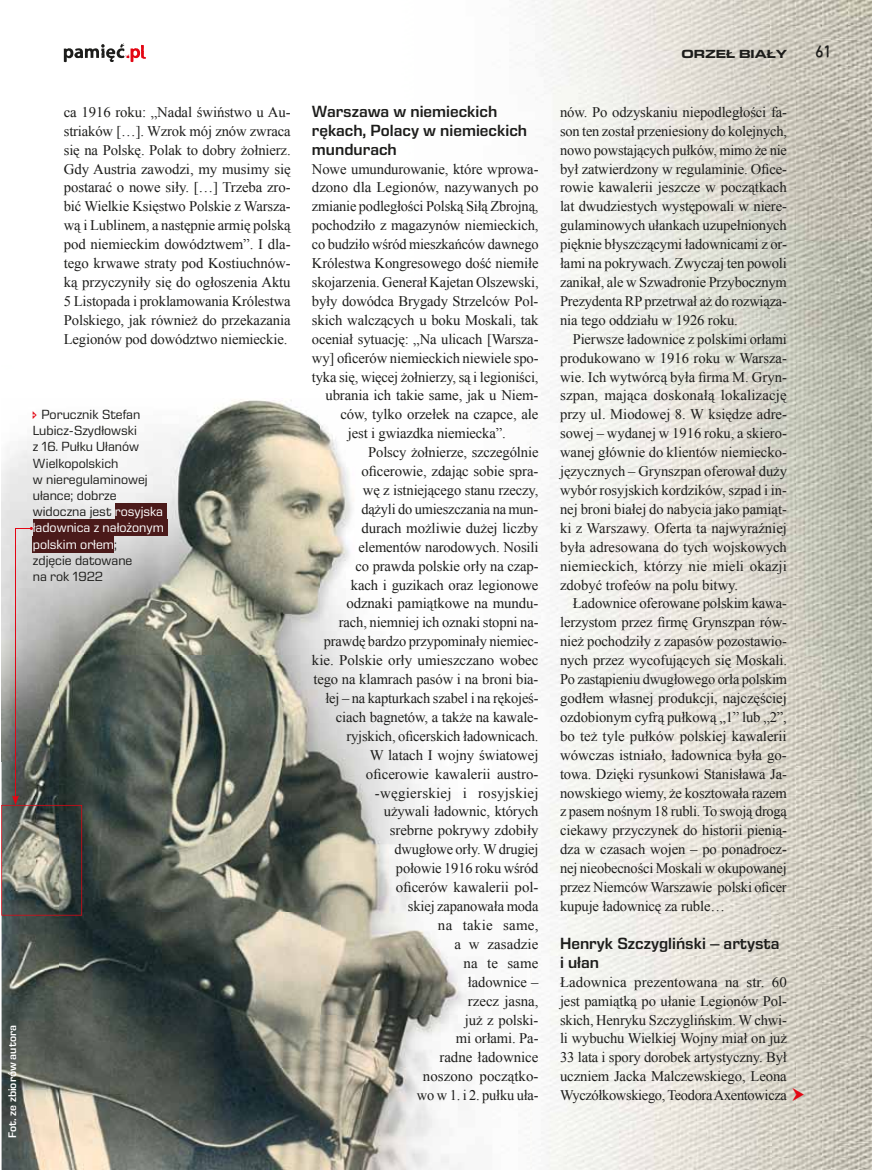
<style>
.page{position:relative;width:872px;height:1170px;background:#fff}
.page>*{position:absolute;margin:0;border:0;box-sizing:border-box;transform-origin:0 0}
.t1{font:600 16.5px/18.9px "Eurostile Next LT Pro";color:#1d1d1b}
.t2{font:14.7px/18.9px "Times New Roman";letter-spacing:-.01em;color:#1d1d1b;text-align:justify}
.t3{font:14.7px "Times New Roman";letter-spacing:.02em;color:#1d1d1b}
.t4{font:14.7px "Times New Roman";letter-spacing:.015em;color:#1d1d1b}
.t5{font:13.5px/16.2px "Eurostile Next LT Pro";color:#1d1d1b}
.t6{font:700 expanded 12px "Eurostile Next LT Pro";color:#1d1d1b}
.t7{font:12px "Copystruct Normal";color:#1d1d1b}
.t8{font:600 11.25px "Eurostile Next LT Pro";color:#fff}
.s1{color:#fff}
</style>
<div class="page">
<img style="left:532px;top:0;width:238px;height:371px">
<img style="left:770px;top:0;width:102px;height:1169px">
<img style="left:532px;top:371px;width:239px;height:585px">
<img style="left:531px;top:956px;width:240px;height:213px">
<img style="left:1px;top:399px;width:530px;height:770px">
<img style="left:2px;top:399px;width:47px;height:362px">
<svg style="left:64px;top:43px;width:82px;height:19px"></svg>
<div style="left:115px;top:503px;width:51px;height:17px;background:#4b1a1a"></div>
<div style="left:33px;top:519px;width:134px;height:17px;background:#4b1a1a"></div>
<div style="left:33px;top:536px;width:81px;height:16px;background:#4b1a1a"></div>
<hr style="left:15px;top:528px;width:1px;height:269px;background:#e30613">
<svg style="left:1px;top:795px;width:81px;height:120px;background:#6c6c64"></svg>
<svg style="left:15px;top:527px;width:18px;height:3px"></svg>
<svg style="left:792px;top:1088px;width:12px;height:13px"></svg>
<svg style="left:33px;top:411px;width:4px;height:8px"></svg>
<p class="t8" style="left:6px;top:1138px;width:115px;rotate:-90deg">Fot. ze zbiorów autora</p>
<p class="t2" style="left:64px;top:102px;width:228px">ca 1916 roku: „Nadal świństwo u Au&shy;striaków […]. Wzrok mój znów zwraca się na Polskę. Polak to dobry żołnierz.<br>Gdy Austria zawodzi, my musimy się postarać o nowe siły. […] Trzeba zro&shy;bić Wielkie Księstwo Polskie z Warsza&shy;wą i Lublinem, a następnie armię polską pod niemieckim dowództwem”. I dla&shy;tego krwawe straty pod Kostiuchnów&shy;ką przyczyniły się do ogłoszenia Aktu 5 Listopada i proklamowania Królestwa Polskiego, jak również do przekazania Legionów pod dowództwo niemieckie.</p>
<p class="t1" style="left:312px;top:102px;width:217px">Warszawa w niemieckich rękach, Polacy w niemieckich mundurach</p>
<p class="t2" style="left:312px;top:159px;width:228px">Nowe umundurowanie, które wprowa-</p>
<p class="t2" style="left:312px;top:178px;width:228px">dzono dla Legionów, nazywanych po</p>
<p class="t2" style="left:312px;top:197px;width:228px">zmianie podległości Polską Siłą Zbrojną,</p>
<p class="t2" style="left:312px;top:216px;width:228px">pochodziło z magazynów niemieckich,</p>
<p class="t2" style="left:312px;top:234px;width:228px">co budziło wśród mieszkańców dawnego</p>
<p class="t2" style="left:312px;top:253px;width:228px">Królestwa Kongresowego dość niemiłe</p>
<p class="t2" style="left:312px;top:272px;width:228px">skojarzenia. Generał Kajetan Olszewski,</p>
<p class="t2" style="left:312px;top:291px;width:228px">były dowódca Brygady Strzelców Pol-</p>
<p class="t2" style="left:312px;top:310px;width:228px">skich walczących u boku Moskali, tak</p>
<p class="t2" style="left:312px;top:329px;width:228px">oceniał sytuację: „Na ulicach [Warsza-</p>
<p class="t2" style="left:312px;top:348px;width:228px">wy] oficerów niemieckich niewiele spo-</p>
<p class="t2" style="left:312px;top:367px;width:228px">tyka się, więcej żołnierzy, są i legioniści,</p>
<p class="t2" style="left:325px;top:386px;width:215px">ubrania ich takie same, jak u Niem-</p>
<p class="t2" style="left:340px;top:405px;width:199px">ców, tylko orzełek na czapce, ale</p>
<p class="t2" style="left:348px;top:423px;width:159px">jest i gwiazdka niemiecka”.</p>
<p class="t2" style="left:368px;top:442px;width:172px">Polscy żołnierze, szczególnie</p>
<p class="t2" style="left:361px;top:461px;width:178px">oficerowie, zdając sobie spra-</p>
<p class="t2" style="left:363px;top:480px;width:177px">wę z istniejącego stanu rzeczy,</p>
<p class="t2" style="left:361px;top:499px;width:178px">dążyli do umieszczania na mun-</p>
<p class="t2" style="left:361px;top:518px;width:178px">durach możliwie dużej liczby</p>
<p class="t2" style="left:358px;top:537px;width:182px">elementów narodowych. Nosili</p>
<p class="t2" style="left:355px;top:556px;width:185px">co prawda polskie orły na czap-</p>
<p class="t2" style="left:351px;top:575px;width:189px">kach i guzikach oraz legionowe</p>
<p class="t2" style="left:346px;top:594px;width:194px">odznaki pamiątkowe na mundu-</p>
<p class="t2" style="left:339px;top:612px;width:201px">rach, niemniej ich oznaki stopni na-</p>
<p class="t2" style="left:324px;top:631px;width:216px">prawdę bardzo przypominały niemiec-</p>
<p class="t2" style="left:312px;top:650px;width:228px">kie. Polskie orły umieszczano wobec</p>
<p class="t2" style="left:313px;top:669px;width:227px">tego na klamrach pasów i na broni bia-</p>
<p class="t2" style="left:325px;top:688px;width:214px">łej – na kapturkach szabel i na rękojeś-</p>
<p class="t2" style="left:336px;top:707px;width:204px">ciach bagnetów, a także na kawale-</p>
<p class="t2" style="left:346px;top:726px;width:193px">ryjskich, oficerskich ładownicach.</p>
<p class="t2" style="left:370px;top:745px;width:170px">W latach I wojny światowej</p>
<p class="t2" style="left:366px;top:764px;width:174px">oficerowie kawalerii austro-</p>
<p class="t3" style="left:375px;top:782px;width:165px">-węgierskiej i rosyjskiej</p>
<p class="t2" style="left:384px;top:801px;width:156px">używali ładownic, których</p>
<p class="t2" style="left:390px;top:820px;width:150px">srebrne pokrywy zdobiły</p>
<p class="t2" style="left:394px;top:839px;width:145px">dwugłowe orły. W drugiej</p>
<p class="t2" style="left:396px;top:858px;width:144px">połowie 1916 roku wśród</p>
<p class="t2" style="left:396px;top:877px;width:144px">oficerów kawalerii pol-</p>
<p class="t2" style="left:408px;top:896px;width:132px">skiej zapanowała moda</p>
<p class="t4" style="left:438px;top:915px;width:102px">na takie same,</p>
<p class="t2" style="left:454px;top:934px;width:85px">a w zasadzie</p>
<p class="t2" style="left:463px;top:953px;width:76px">na te same</p>
<p class="t2" style="left:468px;top:972px;width:72px">ładownice –</p>
<p class="t2" style="left:468px;top:990px;width:72px">rzecz jasna,</p>
<p class="t2" style="left:465px;top:1009px;width:75px">już z polski-</p>
<p class="t2" style="left:456px;top:1028px;width:84px">mi orłami. Pa-</p>
<p class="t2" style="left:439px;top:1047px;width:100px">radne ładownice</p>
<p class="t2" style="left:423px;top:1066px;width:117px">noszono początko-</p>
<p class="t2" style="left:417px;top:1085px;width:123px">wo w 1. i 2. pułku uła-</p>
<p class="t5" style="left:33px;top:406px;width:132px;text-indent:9px">Porucznik Stefan<br>Lubicz-Szydłowski<br>z 16. Pułku Ułanów<br>Wielkopolskich<br>w nieregulaminowej ułance; dobrze widoczna jest <span class="s1">rosyjska ładownica z nałożonym polskim orłem</span>;<br>zdjęcie datowane<br>na rok 1922</p>
<p class="t6" style="left:681px;top:47px;width:107px">ORZEŁ BIAŁY</p>
<p class="t7" style="left:816px;top:44px;width:15px">61</p>
<p class="t2" style="left:560px;top:102px;width:228px">nów. Po odzyskaniu niepodległości fa&shy;son ten został przeniesiony do kolejnych, nowo powstających pułków, mimo że nie był zatwierdzony w regulaminie. Ofice&shy;rowie kawalerii jeszcze w początkach lat dwudziestych występowali w niere&shy;gulaminowych ułankach uzupełnionych pięknie błyszczącymi ładownicami z or&shy;łami na pokrywach. Zwyczaj ten powoli zanikał, ale w Szwadronie Przybocznym Prezydenta RP przetrwał aż do rozwiąza&shy;nia tego oddziału w 1926 roku.</p>
<p class="t2" style="left:560px;top:329px;width:228px;text-indent:13px">Pierwsze ładownice z polskimi orłami produkowano w 1916 roku w Warsza&shy;wie. Ich wytwórcą była firma M. Gryn&shy;szpan, mająca doskonałą lokalizację przy ul. Miodowej 8. W księdze adre&shy;sowej – wydanej w 1916 roku, a skiero&shy;wanej głównie do klientów niemiecko&shy;języcznych – Grynszpan oferował duży wybór rosyjskich kordzików, szpad i in&shy;nej broni białej do nabycia jako pamiąt&shy;ki z Warszawy. Oferta ta najwyraźniej była adresowana do tych wojskowych niemieckich, którzy nie mieli okazji zdobyć trofeów na polu bitwy.</p>
<p class="t2" style="left:560px;top:593px;width:228px;text-indent:13px">Ładownice oferowane polskim kawa&shy;lerzystom przez firmę Grynszpan rów&shy;nież pochodziły z zapasów pozostawio&shy;nych przez wycofujących się Moskali.<br>Po zastąpieniu dwugłowego orła polskim godłem własnej produkcji, najczęściej ozdobionym cyfrą pułkową „1” lub „2”, bo też tyle pułków polskiej kawalerii wówczas istniało, ładownica była go&shy;towa. Dzięki rysunkowi Stanisława Ja&shy;nowskiego wiemy, że kosztowała razem z pasem nośnym 18 rubli. To swoją drogą ciekawy przyczynek do historii pienią&shy;dza w czasach wojen – po ponadrocz&shy;nej nieobecności Moskali w okupowanej przez Niemców Warszawie polski oficer kupuje ładownicę za ruble…</p>
<p class="t1" style="left:560px;top:933px;width:221px">Henryk Szczygliński – artysta i ułan</p>
<p class="t2" style="left:560px;top:972px;width:228px">Ładownica prezentowana na str. 60 jest pamiątką po ułanie Legionów Pol&shy;skich, Henryku Szczyglińskim. W chwi&shy;li wybuchu Wielkiej Wojny miał on już 33 lata i spory dorobek artystyczny. Był uczniem Jacka Malczewskiego, Leona Wyczółkowskiego, Teodora Axentowicza</p>
</div>
